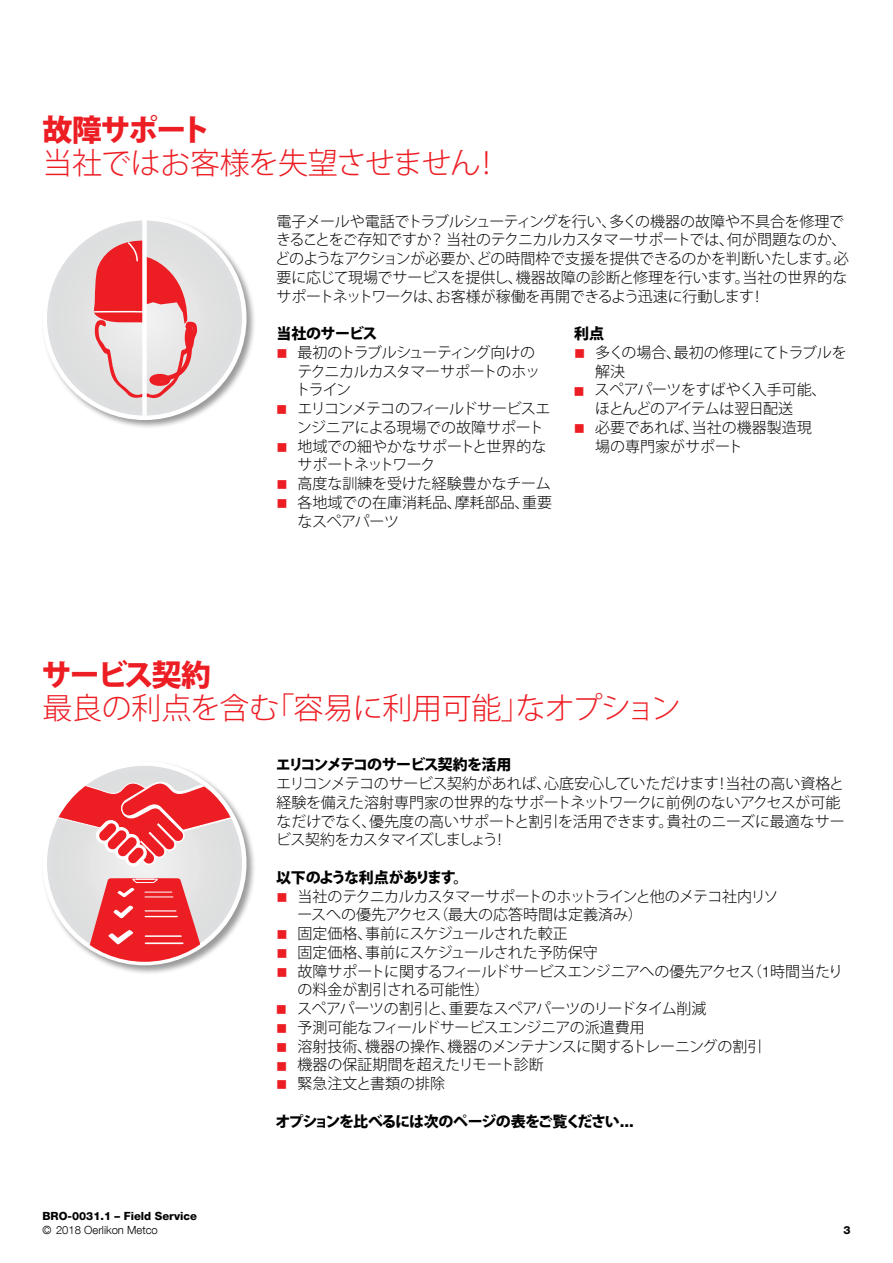
<style>
.page{position:relative;width:893px;height:1263px;background:#fff}
.page>*{position:absolute;margin:0;border:0;box-sizing:border-box;transform-origin:0 0}
.t1{font:300 30px "Koz Go Pro";letter-spacing:-.015em;color:#ed1d24}
.t2{font:800 30px "Koz Go Pro";letter-spacing:-.065em;color:#ed1d24}
.t3{font:300 15px/18.8px "Koz Go Pro";letter-spacing:-.02em;color:#000}
.t4{font:300 15px/18.8px "Koz Go Pro";color:#000}
.t5{font:300 15px/18.8px "Koz Go Pro";letter-spacing:-.04em;color:#000}
.t6{font:800 15px "Koz Go Pro";letter-spacing:-.06em;color:#000}
.t7{font:300 15px/18.8px "Koz Go Pro";letter-spacing:-.07em;color:#000}
.t8{font:800 15px "Koz Go Pro";letter-spacing:-.04em;color:#000}
.t9{font:800 11.25px "Helvetica Neue LT Com";color:#000}
.t10{font:300 11.25px "Helvetica Neue LT Com";color:#000}
.s1{color:#ed1d24}
.s2{font-family:"Helvetica Neue LT Com"}
.s3{font-family:"Helvetica Neue LT Std"}
</style>
<div class="page">
<div style="left:41px;top:215px;width:215px;height:215px;background:#000;opacity:.4"></div>
<svg style="left:45px;top:218px;width:199px;height:200px;background:#e1e2e2"></svg>
<div style="left:142px;top:220px;width:5px;height:198px;background:#fff"></div>
<svg style="left:92px;top:240px;width:105px;height:158px;background:#e8a1a3"></svg>
<div style="left:185px;top:325px;width:9px;height:26px;background:#ed1d24;border-radius:50%"></div>
<div style="left:41px;top:760px;width:215px;height:215px;background:#000;opacity:.4"></div>
<svg style="left:47px;top:767px;width:195px;height:197px"></svg>
<h1 class="t2" style="left:43px;top:110px;width:170px">故障サポート</h1>
<h1 class="t1" style="left:43px;top:143px;width:460px">当社ではお客様を失望させません！</h1>
<p class="t3" style="left:275px;top:212px;width:575px">電子メールや電話でトラブルシューティングを行い、多くの機器の故障や不具合を修理できることをご存知ですか？当社のテクニカルカスタマーサポートでは、何が問題なのか、どのようなアクションが必要か、どの時間枠で支援を提供できるのかを判断いたします。必要に応じて現場でサービスを提供し、機器故障の診断と修理を行います。当社の世界的なサポートネットワークは、お客様が稼働を再開できるよう迅速に行動します！</p>
<p class="t8" style="left:276px;top:324px;width:103px">当社のサービス</p>
<p class="t7" style="left:296px;top:343px;width:246px;text-indent:-19px"><span class="s1">■</span> 最初のトラブルシューティング向けのテクニカルカスタマーサポートのホットライン</p>
<p class="t5" style="left:297px;top:399px;width:255px;text-indent:-21px"><span class="s1">■</span> エリコンメテコのフィールドサービスエンジニアによる現場での故障サポート</p>
<p class="t3" style="left:298px;top:437px;width:250px;text-indent:-21px"><span class="s1">■</span> 地域での細やかなサポートと世界的なサポートネットワーク</p>
<p class="t4" style="left:276px;top:474px;width:276px"><span class="s1">■</span> 高度な訓練を受けた経験豊かなチーム</p>
<p class="t4" style="left:298px;top:493px;width:256px;text-indent:-21px"><span class="s1">■</span> 各地域での在庫消耗品、摩耗部品、重要なスペアパーツ</p>
<p class="t6" style="left:574px;top:324px;width:31px">利点</p>
<p class="t3" style="left:595px;top:343px;width:253px;text-indent:-21px"><span class="s1">■</span> 多くの場合、最初の修理にてトラブルを解決</p>
<p class="t5" style="left:595px;top:381px;width:233px;text-indent:-22px"><span class="s1">■</span> スペアパーツをすばやく入手可能、ほとんどのアイテムは翌日配送</p>
<p class="t4" style="left:595px;top:418px;width:218px;text-indent:-21px"><span class="s1">■</span> 必要であれば、当社の機器製造現場の専門家がサポート</p>
<h1 class="t2" style="left:42px;top:656px;width:171px">サービス契約</h1>
<h1 class="t1" style="left:43px;top:689px;width:640px">最良の利点を含む「容易に利用可能」なオプション</h1>
<p class="t6" style="left:276px;top:755px;width:237px">エリコンメテコのサービス契約を活用</p>
<p class="t3" style="left:276px;top:774px;width:570px">エリコンメテコのサービス契約があれば、心底安心していただけます！当社の高い資格と経験を備えた溶射専門家の世界的なサポートネットワークに前例のないアクセスが可能なだけでなく、優先度の高いサポートと割引を活用できます。貴社のニーズに最適なサービス契約をカスタマイズしましょう！</p>
<p class="t6" style="left:276px;top:868px;width:194px">以下のような利点があります。</p>
<p class="t3" style="left:297px;top:887px;width:483px;text-indent:-21px"><span class="s1">■</span> 当社のテクニカルカスタマーサポートのホットラインと他のメテコ社内リソースへの優先アクセス（最大の応答時間は定義済み）</p>
<p class="t3" style="left:276px;top:924px;width:293px"><span class="s1">■</span> 固定価格、事前にスケジュールされた較正</p>
<p class="t4" style="left:276px;top:943px;width:323px"><span class="s1">■</span> 固定価格、事前にスケジュールされた予防保守</p>
<p class="t3" style="left:298px;top:962px;width:547px;text-indent:-21px"><span class="s1">■</span> 故障サポートに関するフィールドサービスエンジニアへの優先アクセス（<span class="s2">1</span>時間当たりの料金が割引される可能性）</p>
<p class="t5" style="left:276px;top:999px;width:432px"><span class="s1">■</span> スペアパーツの割引と、重要なスペアパーツのリードタイム削減</p>
<p class="t3" style="left:276px;top:1018px;width:370px"><span class="s1">■</span> 予測可能なフィールドサービスエンジニアの派遣費用</p>
<p class="t3" style="left:276px;top:1037px;width:488px"><span class="s1">■</span> 溶射技術、機器の操作、機器のメンテナンスに関するトレーニングの割引</p>
<p class="t3" style="left:276px;top:1056px;width:269px"><span class="s1">■</span> 機器の保証期間を超えたリモート診断</p>
<p class="t4" style="left:276px;top:1074px;width:170px"><span class="s1">■</span> 緊急注文と書類の排除</p>
<p class="t6" style="left:276px;top:1111px;width:360px">オプションを比べるには次のページの表をご覧ください<span class="s3">...</span></p>
<p class="t9" style="left:43px;top:1209px;width:156px">BRO-0031.1 – Field Service</p>
<p class="t10" style="left:43px;top:1223px;width:117px">© 2018 Oerlikon Metco</p>
<p class="t9" style="left:843px;top:1223px;width:9px">3</p>
</div>
